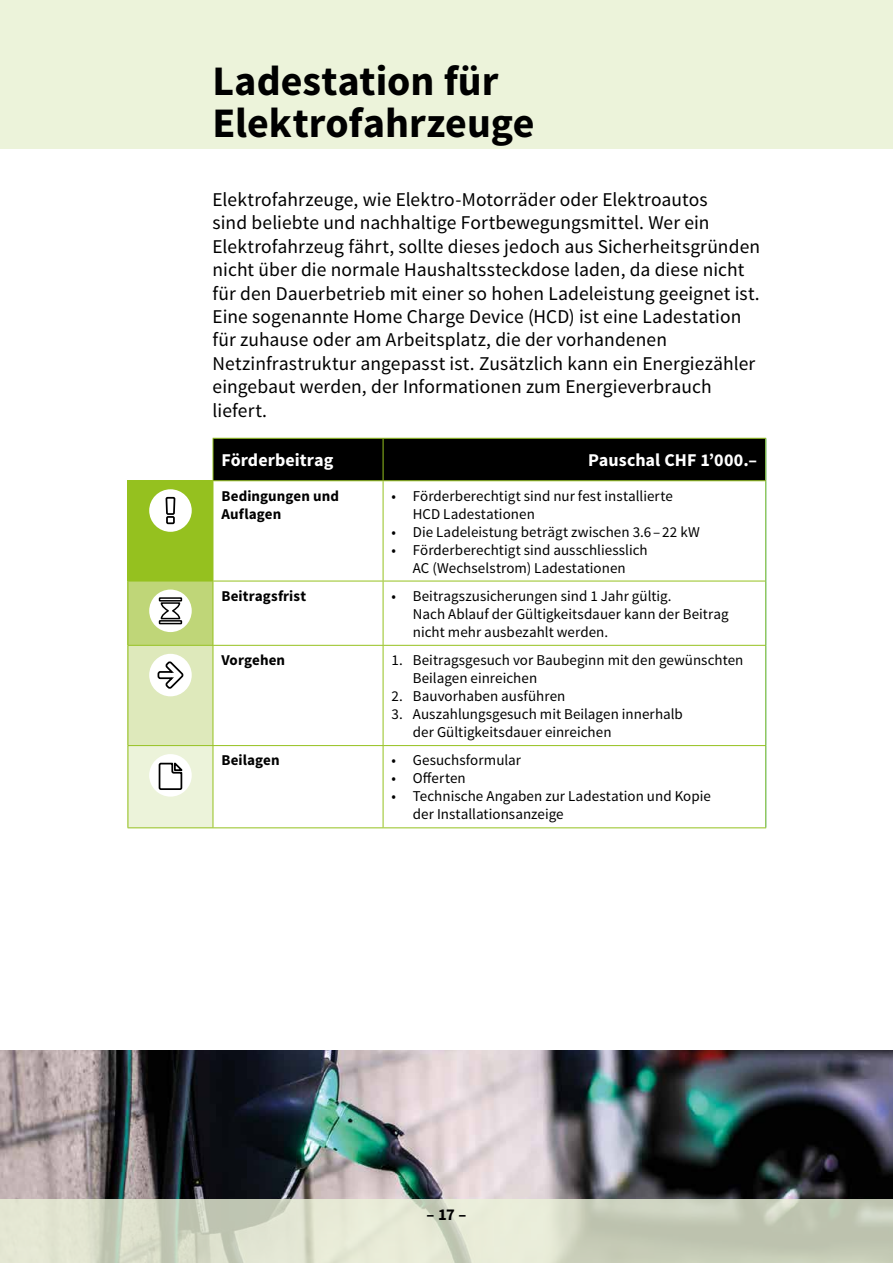
<style>
.page{position:relative;width:893px;height:1263px;background:#fff}
.page>*{position:absolute;margin:0;border:0;box-sizing:border-box;transform-origin:0 0}
.t1{font:700 42px/42px "Source Sans Pro";color:#000}
.t2{font:19.5px/23.4px "Source Sans Pro";letter-spacing:.005em;color:#000}
.t3{font:700 18px "Source Sans Pro";letter-spacing:.005em;color:#fff}
.t4{font:700 16.5px "Source Sans Pro";color:#000}
.t5{font:15px/18px "Source Sans Pro";letter-spacing:.005em;color:#000}
.t6{font:700 15px/18px "Source Sans Pro";letter-spacing:.005em;color:#000}
</style>
<div class="page">
<img style="left:0;top:1050px;width:893px;height:149px">
<svg style="left:0;top:1199px;width:893px;height:64px;background:#d3d8c4"></svg>
<div style="left:0;top:0;width:893px;height:149px;background:#ecf3da"></div>
<div style="left:214px;top:439px;width:551px;height:41px;background:#000"></div>
<div style="left:128px;top:481px;width:85px;height:100px;background:#95c11f"></div>
<div style="left:128px;top:581px;width:85px;height:64px;background:#bfd678"></div>
<div style="left:128px;top:645px;width:85px;height:100px;background:#dee9bb"></div>
<div style="left:128px;top:745px;width:85px;height:83px;background:#ecf3da"></div>
<hr style="left:213px;top:438px;width:170px;height:1px;background:#95c11f">
<hr style="left:213px;top:439px;width:1px;height:41px;background:#95c11f">
<hr style="left:383px;top:438px;width:383px;height:1px;background:#95c11f">
<hr style="left:383px;top:439px;width:1px;height:41px;background:#95c11f">
<hr style="left:765px;top:439px;width:1px;height:41px;background:#95c11f">
<hr style="left:128px;top:480px;width:85px;height:1px;background:#95c11f">
<hr style="left:213px;top:480px;width:170px;height:1px;background:#95c11f">
<hr style="left:213px;top:481px;width:1px;height:100px;background:#95c11f">
<hr style="left:383px;top:480px;width:383px;height:1px;background:#95c11f">
<hr style="left:383px;top:481px;width:1px;height:100px;background:#95c11f">
<hr style="left:765px;top:481px;width:1px;height:100px;background:#95c11f">
<hr style="left:128px;top:581px;width:85px;height:1px;background:#95c11f">
<hr style="left:128px;top:581px;width:1px;height:64px;background:#95c11f">
<hr style="left:213px;top:581px;width:170px;height:1px;background:#95c11f">
<hr style="left:213px;top:581px;width:1px;height:64px;background:#95c11f">
<hr style="left:383px;top:581px;width:383px;height:1px;background:#95c11f">
<hr style="left:383px;top:581px;width:1px;height:64px;background:#95c11f">
<hr style="left:765px;top:581px;width:1px;height:64px;background:#95c11f">
<hr style="left:128px;top:645px;width:85px;height:1px;background:#95c11f">
<hr style="left:128px;top:646px;width:1px;height:99px;background:#95c11f">
<hr style="left:213px;top:645px;width:170px;height:1px;background:#95c11f">
<hr style="left:213px;top:646px;width:1px;height:99px;background:#95c11f">
<hr style="left:383px;top:645px;width:383px;height:1px;background:#95c11f">
<hr style="left:383px;top:646px;width:1px;height:99px;background:#95c11f">
<hr style="left:765px;top:646px;width:1px;height:99px;background:#95c11f">
<hr style="left:128px;top:745px;width:85px;height:1px;background:#95c11f">
<hr style="left:128px;top:746px;width:1px;height:81px;background:#95c11f">
<hr style="left:213px;top:745px;width:170px;height:1px;background:#95c11f">
<hr style="left:213px;top:746px;width:1px;height:81px;background:#95c11f">
<hr style="left:383px;top:745px;width:383px;height:1px;background:#95c11f">
<hr style="left:383px;top:746px;width:1px;height:81px;background:#95c11f">
<hr style="left:765px;top:746px;width:1px;height:81px;background:#95c11f">
<hr style="left:128px;top:827px;width:85px;height:1px;background:#95c11f">
<hr style="left:213px;top:827px;width:170px;height:1px;background:#95c11f">
<hr style="left:383px;top:827px;width:383px;height:1px;background:#95c11f">
<div style="left:149px;top:489px;width:43px;height:43px;background:#fff;border-radius:50%"></div>
<svg style="left:165px;top:496px;width:11px;height:29px"></svg>
<div style="left:149px;top:589px;width:43px;height:43px;background:#fff;border-radius:50%"></div>
<svg style="left:158px;top:597px;width:25px;height:28px"></svg>
<div style="left:149px;top:654px;width:43px;height:42px;background:#fff;border-radius:50%"></div>
<svg style="left:157px;top:661px;width:27px;height:28px"></svg>
<div style="left:149px;top:754px;width:43px;height:43px;background:#fff;border-radius:50%"></div>
<svg style="left:158px;top:762px;width:25px;height:28px"></svg>
<h1 class="t1" style="left:213px;top:62px;width:324px">Ladestation für<br>Elektrofahrzeuge</h1>
<p class="t2" style="left:213px;top:188px;width:549px">Elektrofahrzeuge, wie Elektro-Motorräder oder Elektroautos<br>sind beliebte und nachhaltige Fortbewegungsmittel. Wer ein Elektrofahrzeug fährt, sollte dieses jedoch aus Sicherheitsgründen nicht über die normale Haushaltssteckdose laden, da diese nicht für den Dauerbetrieb mit einer so hohen Ladeleistung geeignet ist.<br>Eine sogenannte Home Charge Device (HCD) ist eine Ladestation für zuhause oder am Arbeitsplatz, die der vorhandenen Netzinfrastruktur angepasst ist. Zusätzlich kann ein Energiezähler eingebaut werden, der Informationen zum Energieverbrauch liefert.</p>
<p class="t3" style="left:221px;top:449px;width:113px">Förderbeitrag</p>
<p class="t3" style="left:588px;top:449px;width:171px">Pauschal CHF 1’000.–</p>
<p class="t6" style="left:221px;top:487px;width:119px">Bedingungen und<br>Auflagen</p>
<p class="t5" style="left:413px;top:487px;width:262px;text-indent:-21px">• Förderberechtigt sind nur fest installierte<br>HCD Ladestationen</p>
<p class="t5" style="left:392px;top:523px;width:310px">• Die Ladeleistung beträgt zwischen 3.6 – 22 kW</p>
<p class="t5" style="left:392px;top:541px;width:258px;text-align:center">• Förderberechtigt sind ausschliesslich<br>AC (Wechselstrom) Ladestationen</p>
<p class="t6" style="left:221px;top:587px;width:86px">Beitragsfrist</p>
<p class="t5" style="left:413px;top:587px;width:317px;text-indent:-21px">• Beitragszusicherungen sind 1 Jahr gültig.<br>Nach Ablauf der Gültigkeitsdauer kann der Beitrag nicht mehr ausbezahlt werden.</p>
<p class="t6" style="left:221px;top:652px;width:65px">Vorgehen</p>
<p class="t5" style="left:413px;top:651px;width:332px;text-indent:-21px">1. Beitragsgesuch vor Baubeginn mit den gewünschten<br>Beilagen einreichen</p>
<p class="t5" style="left:392px;top:687px;width:175px">2. Bauvorhaben ausführen</p>
<p class="t5" style="left:413px;top:705px;width:272px;text-indent:-21px">3. Auszahlungsgesuch mit Beilagen innerhalb der Gültigkeitsdauer einreichen</p>
<p class="t6" style="left:221px;top:752px;width:60px">Beilagen</p>
<p class="t5" style="left:392px;top:752px;width:131px">• Gesuchsformular</p>
<p class="t5" style="left:392px;top:770px;width:76px">• Offerten</p>
<p class="t5" style="left:413px;top:788px;width:300px;text-indent:-21px">• Technische Angaben zur Ladestation und Kopie der Installationsanzeige</p>
<p class="t4" style="left:426px;top:1204px;width:42px">– 17 –</p>
</div>
